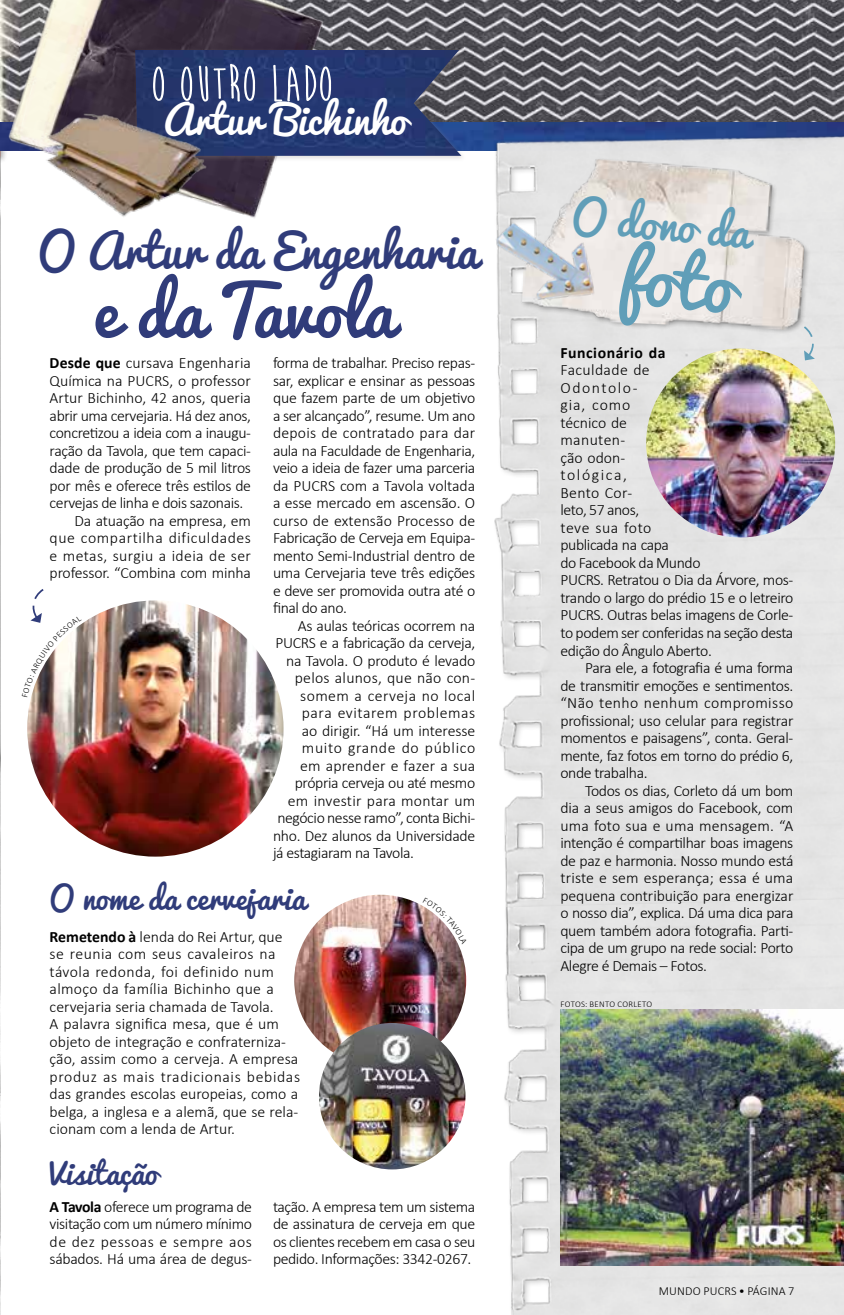
<style>
.page{position:relative;width:844px;height:1315px;background:#fff}
.page>*{position:absolute;margin:0;border:0;box-sizing:border-box;transform-origin:0 0}
.t1{font:71.58px "Pacifico";color:#609eb8}
.t2{font:68.42px "Pacifico";color:#303c7a}
.t3{font:700 50.93px "Moon Flower";color:#fff}
.t4{font:46.2px "Pacifico";color:#303c7a}
.t5{font:43.05px "Pacifico";color:#609eb8}
.t6{font:39.55px "Pacifico";color:#fff}
.t7{font:30.45px "Pacifico";color:#303c7a}
.t8{font:300 15.75px/17.5px "Calibri";letter-spacing:-.015em;color:#000;text-align:justify}
.t9{font:300 15.75px "Calibri";letter-spacing:.015em;color:#000}
.t10{font:300 15.75px "Calibri";letter-spacing:.005em;color:#000}
.t11{font:300 15.75px "Calibri";letter-spacing:.035em;color:#000}
.t12{font:300 15.75px "Calibri";letter-spacing:.025em;color:#000}
.t13{font:300 15.75px "Calibri";letter-spacing:.03em;color:#000}
.t14{font:300 15.75px "Calibri";letter-spacing:.045em;color:#000}
.t15{font:700 15.75px "Calibri";letter-spacing:.035em;color:#000}
.t16{font:300 12.25px "Calibri";letter-spacing:.015em;color:#000}
.t17{font:300 8.75px "Calibri";letter-spacing:.04em;color:#000}
.s1{font-weight:700}
</style>
<div class="page">
<img style="left:0;top:274px;width:1px;height:1041px">
<img style="left:358px;top:0;width:485px;height:107px">
<img style="left:0;top:0;width:358px;height:274px">
<div style="left:133px;top:48px;width:334px;height:114px;background:#9d938d;opacity:.3"></div>
<img style="left:135px;top:50px;width:326px;height:106px">
<img style="left:36px;top:108px;width:176px;height:114px">
<img style="left:27px;top:600px;width:256px;height:256px;border-radius:128px">
<img style="left:294px;top:894px;width:172px;height:172px;border-radius:86px">
<img style="left:319px;top:1023px;width:146px;height:146px;border-radius:73px">
<img style="left:461px;top:107px;width:382px;height:898px">
<img style="left:476px;top:899px;width:367px;height:416px">
<div style="left:519px;top:157px;width:291px;height:177px;background:#000;opacity:.3"></div>
<img style="left:521px;top:156px;width:286px;height:174px">
<svg style="left:801px;top:324px;width:13px;height:36px"></svg>
<img style="left:487px;top:208px;width:108px;height:106px">
<img style="left:560px;top:1009px;width:283px;height:256px">
<img style="left:646px;top:348px;width:188px;height:189px;border-radius:94px">
<svg style="left:30px;top:589px;width:52px;height:108px"></svg>
<svg style="left:422px;top:897px;width:45px;height:47px"></svg>
<h3 class="t3" style="left:151px;top:58px;width:184px">O OUTRO LADO</h3>
<h3 class="t6" style="left:163px;top:98px;width:246px">Artur Bichinho</h3>
<h3 class="t4" style="left:38px;top:226px;width:441px">O Artur da Engenharia</h3>
<h2 class="t2" style="left:92px;top:274px;width:303px">e da Tavola</h2>
<p class="t10" style="left:50px;top:353px;width:203px"><span class="s1">Desde que</span> cursava Engenharia</p>
<p class="t10" style="left:50px;top:371px;width:203px">Química na PUCRS, o professor</p>
<p class="t8" style="left:50px;top:389px;width:203px">Artur Bichinho, 42 anos, queria</p>
<p class="t8" style="left:50px;top:407px;width:203px">abrir uma cervejaria. Há dez anos,</p>
<p class="t8" style="left:50px;top:424px;width:203px">concretizou a ideia com a inaugu-</p>
<p class="t8" style="left:50px;top:442px;width:203px">ração da Tavola, que tem capaci-</p>
<p class="t8" style="left:50px;top:459px;width:203px">dade de produção de 5 mil litros</p>
<p class="t8" style="left:50px;top:477px;width:203px">por mês e oferece três estilos de</p>
<p class="t8" style="left:50px;top:494px;width:195px">cervejas de linha e dois sazonais.</p>
<p class="t8" style="left:74px;top:512px;width:178px">Da atuação na empresa, em</p>
<p class="t11" style="left:50px;top:528px;width:203px">que compartilha dificuldades</p>
<p class="t12" style="left:50px;top:546px;width:203px">e metas, surgiu a ideia de ser</p>
<p class="t8" style="left:50px;top:564px;width:203px">professor. “Combina com minha</p>
<p class="t8" style="left:273px;top:354px;width:204px">forma de trabalhar. Preciso repas&shy;sar, explicar e ensinar as pessoas que fazem parte de um objetivo a ser alcançado”, resume. Um ano depois de contratado para dar aula na Faculdade de Engenharia, veio a ideia de fazer uma parceria da PUCRS com a Tavola voltada a esse mercado em ascensão. O curso de extensão Processo de Fabricação de Cerveja em Equipa&shy;mento Semi-Industrial dentro de uma Cervejaria teve três edições e deve ser promovida outra até o final do ano.</p>
<p class="t8" style="left:298px;top:617px;width:179px">As aulas teóricas ocorrem na</p>
<p class="t8" style="left:275px;top:634px;width:201px">PUCRS e a fabricação da cerveja,</p>
<p class="t8" style="left:286px;top:652px;width:191px">na Tavola. O produto é levado</p>
<p class="t9" style="left:295px;top:668px;width:182px">pelos alunos, que não con-</p>
<p class="t13" style="left:300px;top:686px;width:177px">somem a cerveja no local</p>
<p class="t11" style="left:302px;top:703px;width:175px">para evitarem problemas</p>
<p class="t8" style="left:302px;top:722px;width:175px">ao dirigir. “Há um interesse</p>
<p class="t14" style="left:302px;top:738px;width:175px">muito grande do público</p>
<p class="t9" style="left:300px;top:756px;width:177px">em aprender e fazer a sua</p>
<p class="t8" style="left:295px;top:774px;width:182px">própria cerveja ou até mesmo</p>
<p class="t9" style="left:288px;top:791px;width:189px">em investir para montar um</p>
<p class="t8" style="left:277px;top:809px;width:199px">negócio nesse ramo”, conta Bichi-</p>
<p class="t8" style="left:273px;top:827px;width:204px">nho. Dez alunos da Universidade</p>
<p class="t8" style="left:273px;top:844px;width:142px">já estagiaram na Tavola.</p>
<h3 class="t7" style="left:50px;top:882px;width:257px">O nome da cervejaria</h3>
<p class="t8" style="left:50px;top:927px;width:252px;text-align:left"><span class="s1">Remetendo à</span> lenda do Rei Artur, que se reunia com seus cavaleiros na távola redonda, foi definido num almoço da família Bichinho que a cervejaria seria chamada de Tavola.<br>A palavra significa mesa, que é um objeto de integração e confraterniza&shy;ção, assim como a cerveja. A empresa produz as mais tradicionais bebidas das grandes escolas europeias, como a belga, a inglesa e a alemã, que se rela&shy;cionam com a lenda de Artur.</p>
<h3 class="t7" style="left:50px;top:1156px;width:110px">Visitação</h3>
<p class="t8" style="left:50px;top:1197px;width:204px"><span class="s1">A Tavola</span> oferece um programa de visitação com um número mínimo de dez pessoas e sempre aos sábados. Há uma área de degus-</p>
<p class="t8" style="left:273px;top:1197px;width:204px">tação. A empresa tem um sistema de assinatura de cerveja em que os clientes recebem em casa o seu pedido. Informações: 3342-0267.</p>
<h3 class="t5" style="left:574px;top:193px;width:180px;rotate:5deg">O dono da</h3>
<h1 class="t1" style="left:623px;top:237px;width:116px;rotate:5deg">foto</h1>
<p class="t15" style="left:560px;top:343px;width:107px">Funcionário da</p>
<p class="t8" style="left:560px;top:361px;width:234px;text-align:left">Faculdade de<br>Odontolo-<br>gia, como<br>técnico de<br>manuten-<br>ção odon-<br>tológica,<br>Bento Cor-<br>leto, 57 anos,<br>teve sua foto<br>publicada na capa<br>do Facebook da Mundo<br>PUCRS. Retratou o Dia da Árvore, mos&shy;trando o largo do prédio 15 e o letreiro<br>PUCRS. Outras belas imagens de Corle&shy;to podem ser conferidas na seção desta edição do Ângulo Aberto.</p>
<p class="t8" style="left:560px;top:659px;width:234px;text-indent:25px">Para ele, a fotografia é uma forma de transmitir emoções e sentimentos. “Não tenho nenhum compromisso profissional; uso celular para registrar momentos e paisagens”, conta. Geral&shy;mente, faz fotos em torno do prédio 6, onde trabalha.</p>
<p class="t8" style="left:560px;top:781px;width:234px;text-indent:25px">Todos os dias, Corleto dá um bom dia a seus amigos do Facebook, com uma foto sua e uma mensagem. “A intenção é compartilhar boas imagens de paz e harmonia. Nosso mundo está triste e sem esperança; essa é uma pequena contribuição para energizar o nosso dia”, explica. Dá uma dica para quem também adora fotografia. Parti&shy;cipa de um grupo na rede social: Porto Alegre é Demais – Fotos.</p>
<p class="t17" style="left:560px;top:999px;width:93px">FOTOS: BENTO CORLETO</p>
<p class="t16" style="left:658px;top:1283px;width:137px">MUNDO PUCRS • PÁGINA 7</p>
</div>
